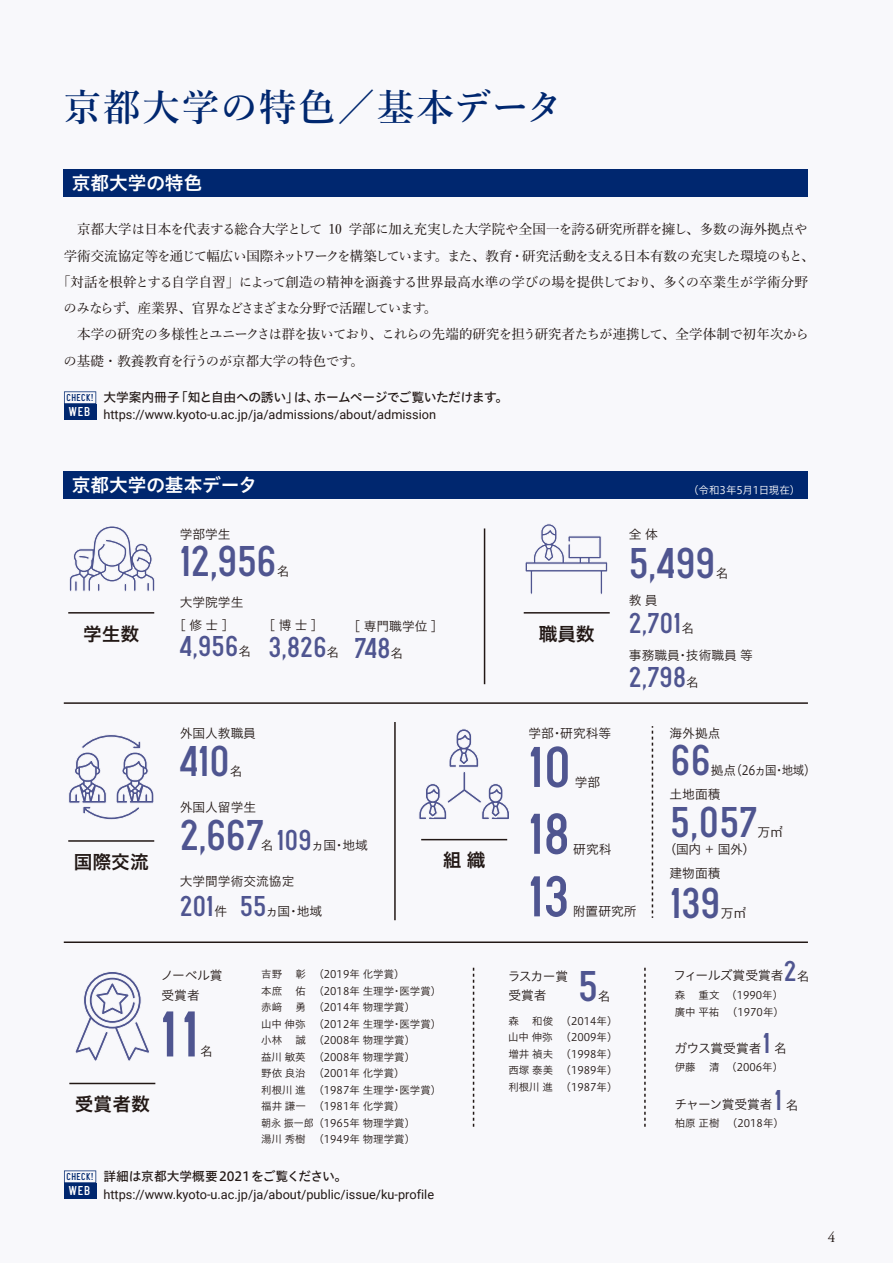
<style>
.page{position:relative;width:893px;height:1263px;background:#f8f8fb}
.page>*{position:absolute;margin:0;border:0;box-sizing:border-box;transform-origin:0 0}
.t1{font:condensed 67.5px "Snv D";color:#4f5590}
.t2{font:condensed 60px "Snv D";color:#4f5590}
.t3{font:condensed 45px "Snv D";letter-spacing:-.015em;color:#4f5590}
.t4{font:600 37.5px "Yu Min Pr 6 N";letter-spacing:.04em;color:#00276f}
.t5{font:condensed 30px "Snv D";color:#4f5590}
.t6{font:18.75px "Hiragino UD Sans Std N W6";color:#fff}
.t7{font:18.75px "Hiragino UD Sans Std N W6";color:#221815}
.t8{font:15px "Adobe Garamond Pro";color:#221815}
.t9{font:500 13.5px "Yu Min Pr 6 N";letter-spacing:-.025em;color:#221815}
.t10{font:500 13.5px "Yu Min Pr 6 N";letter-spacing:-.065em;color:#221815}
.t11{font:500 13.5px "Yu Min Pr 6 N";letter-spacing:-.08em;color:#221815}
.t12{font:condensed 13.5px "Snv D";letter-spacing:.08em;color:#fff}
.t13{font:12.75px/19.5px "Hiragino UD Sans Std N W3";color:#221815}
.t14{font:12.75px "Roboto";color:#221815}
.t15{font:12.75px "Hiragino UD Sans Std N W5";letter-spacing:-.02em;color:#221815}
.t16{font:12.75px "Hiragino UD Sans Std N W5";color:#221815}
.t17{font:12.75px "Hiragino UD Sans Std N W3";letter-spacing:-.025em;color:#221815}
.t18{font:12.75px "Hiragino UD Sans Std N W3";letter-spacing:-.04em;color:#221815}
.t19{font:12.75px/19.5px "Hiragino UD Sans Std N W3";letter-spacing:-.02em;color:#221815}
.t20{font:10.5px/16.5px "Hiragino UD Sans Std N W3";color:#221815}
.t21{font:10.5px "Hiragino UD Sans Std N W3";color:#fff}
.t22{font:condensed 10.5px "Snv D";letter-spacing:.04em;color:#00276f}
</style>
<div class="page">
<div style="left:64px;top:169px;width:744px;height:28px;background:#00276f"></div>
<div style="left:64px;top:471px;width:744px;height:28px;background:#00276f"></div>
<hr style="left:68px;top:612px;width:86px;height:1px;background:#221815">
<hr style="left:524px;top:612px;width:86px;height:1px;background:#221815">
<hr style="left:421px;top:839px;width:86px;height:1px;background:#221815">
<hr style="left:484px;top:528px;width:1px;height:156px;background:#221815">
<svg style="left:652px;top:726px;width:1px;height:192px"></svg>
<svg style="left:419px;top:729px;width:90px;height:91px"></svg>
<svg style="left:525px;top:524px;width:83px;height:70px"></svg>
<hr style="left:68px;top:840px;width:86px;height:2px;background:#221815">
<hr style="left:69px;top:1083px;width:86px;height:1px;background:#221815">
<hr style="left:394px;top:722px;width:2px;height:198px;background:#221815">
<svg style="left:68px;top:734px;width:86px;height:86px"></svg>
<svg style="left:75px;top:971px;width:74px;height:90px"></svg>
<svg style="left:69px;top:526px;width:86px;height:65px"></svg>
<hr style="left:64px;top:702px;width:744px;height:2px;background:#221815">
<hr style="left:64px;top:941px;width:744px;height:2px;background:#221815">
<svg style="left:473px;top:968px;width:1px;height:159px"></svg>
<svg style="left:644px;top:968px;width:2px;height:159px"></svg>
<div style="left:64px;top:404px;width:32px;height:16px;background:#00276f"></div>
<svg style="left:64px;top:391px;width:32px;height:13px"></svg>
<div style="left:64px;top:1183px;width:32px;height:16px;background:#00276f"></div>
<svg style="left:64px;top:1170px;width:32px;height:13px"></svg>
<h3 class="t4" style="left:64px;top:86px;width:501px">京都大学の特色／基本データ</h3>
<h3 class="t6" style="left:72px;top:169px;width:132px">京都大学の特色</h3>
<p class="t9" style="left:64px;top:217px;width:745px">　京都大学は日本を代表する総合大学として 10 学部に加え充実した大学院や全国一を誇る研究所群を擁し、多数の海外拠点や</p>
<p class="t10" style="left:64px;top:243px;width:752px">学術交流協定等を通じて幅広い国際ネットワークを構築しています。また、教育・研究活動を支える日本有数の充実した環境のもと、</p>
<p class="t9" style="left:57px;top:269px;width:752px">「対話を根幹とする自学自習」によって創造の精神を涵養する世界最高水準の学びの場を提供しており、多くの卒業生が学術分野</p>
<p class="t11" style="left:64px;top:296px;width:375px">のみならず、産業界、官界などさまざまな分野で活躍しています。</p>
<p class="t9" style="left:64px;top:322px;width:746px">　本学の研究の多様性とユニークさは群を抜いており、これらの先端的研究を担う研究者たちが連携して、全学体制で初年次から</p>
<p class="t9" style="left:64px;top:348px;width:302px">の基礎・教養教育を行うのが京都大学の特色です。</p>
<p class="t22" style="left:67px;top:391px;width:28px">CHECK!</p>
<p class="t12" style="left:69px;top:403px;width:23px">WEB</p>
<p class="t15" style="left:103px;top:387px;width:406px">大学案内冊子「知と自由への誘い」は、ホームページでご覧いただけます。</p>
<p class="t14" style="left:103px;top:406px;width:334px">https://www.kyoto-u.ac.jp/ja/admissions/about/admission</p>
<h3 class="t6" style="left:72px;top:471px;width:187px">京都大学の基本データ</h3>
<p class="t21" style="left:688px;top:482px;width:114px">（令和3年5月1日現在）</p>
<h3 class="t7" style="left:83px;top:619px;width:58px">学生数</h3>
<p class="t13" style="left:180px;top:524px;width:52px">学部学生</p>
<h3 class="t3" style="left:180px;top:535px;width:98px">12,956</h3>
<p class="t13" style="left:277px;top:561px;width:14px">名</p>
<p class="t13" style="left:180px;top:592px;width:65px">大学院学生</p>
<p class="t13" style="left:173px;top:614px;width:63px">［ 修 士 ］</p>
<p class="t13" style="left:263px;top:615px;width:63px">［ 博 士 ］</p>
<p class="t13" style="left:348px;top:615px;width:98px">［ 専門職学位 ］</p>
<h3 class="t5" style="left:180px;top:628px;width:60px">4,956</h3>
<p class="t13" style="left:238px;top:641px;width:14px">名</p>
<h3 class="t5" style="left:269px;top:629px;width:59px">3,826</h3>
<p class="t13" style="left:327px;top:641px;width:14px">名</p>
<h3 class="t5" style="left:354px;top:630px;width:38px">748</h3>
<p class="t13" style="left:391px;top:642px;width:14px">名</p>
<h3 class="t7" style="left:74px;top:847px;width:77px">国際交流</h3>
<p class="t13" style="left:180px;top:722px;width:78px">外国人教職員</p>
<h3 class="t3" style="left:180px;top:734px;width:52px">410</h3>
<p class="t13" style="left:230px;top:761px;width:14px">名</p>
<p class="t13" style="left:180px;top:797px;width:78px">外国人留学生</p>
<h3 class="t3" style="left:180px;top:808px;width:86px">2,667</h3>
<p class="t13" style="left:261px;top:835px;width:14px">名</p>
<h3 class="t5" style="left:277px;top:822px;width:37px">109</h3>
<p class="t13" style="left:311px;top:835px;width:58px">ヵ国・地域</p>
<p class="t13" style="left:180px;top:871px;width:116px">大学間学術交流協定</p>
<h3 class="t5" style="left:180px;top:888px;width:36px">201</h3>
<p class="t13" style="left:214px;top:901px;width:27px">件　</p>
<h3 class="t5" style="left:240px;top:888px;width:28px">55</h3>
<p class="t13" style="left:266px;top:901px;width:58px">ヵ国・地域</p>
<h3 class="t7" style="left:443px;top:846px;width:44px">組 織</h3>
<p class="t13" style="left:161px;top:965px;width:63px">ノーベル賞受賞者</p>
<h1 class="t1" style="left:160px;top:994px;width:41px">11</h1>
<p class="t13" style="left:200px;top:1041px;width:14px">名</p>
<h3 class="t7" style="left:75px;top:1090px;width:77px">受賞者数</h3>
<p class="t20" style="left:261px;top:965px;width:182px">吉野　 彰 （2019年 化学賞）<br>本庶　 佑 （2018年 生理学・医学賞）赤﨑　 勇 （2014年 物理学賞）<br>山中 伸弥 （2012年 生理学・医学賞）小林　 誠 （2008年 物理学賞）<br>益川 敏英 （2008年 物理学賞）<br>野依 良治 （2001年 化学賞）<br>利根川 進 （1987年 生理学・医学賞）福井 謙一 （1981年 化学賞）<br>朝永 振一郎 （1965年 物理学賞）<br>湯川 秀樹 （1949年 物理学賞）</p>
<p class="t22" style="left:67px;top:1170px;width:28px">CHECK!</p>
<p class="t12" style="left:69px;top:1182px;width:23px">WEB</p>
<p class="t16" style="left:103px;top:1167px;width:245px">詳細は京都大学概要2021をご覧ください。</p>
<p class="t14" style="left:103px;top:1185px;width:332px">https://www.kyoto-u.ac.jp/ja/about/public/issue/ku-profile</p>
<p class="t13" style="left:629px;top:524px;width:30px">全 体</p>
<h3 class="t3" style="left:629px;top:536px;width:88px">5,499</h3>
<p class="t13" style="left:716px;top:562px;width:14px">名</p>
<h3 class="t7" style="left:539px;top:619px;width:57px">職員数</h3>
<p class="t13" style="left:528px;top:722px;width:84px">学部・研究科等</p>
<h2 class="t2" style="left:528px;top:731px;width:45px">10</h2>
<p class="t13" style="left:575px;top:772px;width:27px">学部</p>
<h2 class="t2" style="left:528px;top:798px;width:43px">18</h2>
<p class="t13" style="left:573px;top:838px;width:40px">研究科</p>
<p class="t13" style="left:629px;top:590px;width:30px">教 員</p>
<h3 class="t5" style="left:629px;top:605px;width:54px">2,701</h3>
<p class="t13" style="left:682px;top:617px;width:14px">名</p>
<p class="t13" style="left:629px;top:645px;width:125px">事務職員・技術職員 等</p>
<h3 class="t5" style="left:629px;top:659px;width:59px">2,798</h3>
<p class="t13" style="left:686px;top:672px;width:14px">名</p>
<p class="t13" style="left:669px;top:722px;width:52px">海外拠点</p>
<h3 class="t3" style="left:670px;top:734px;width:42px">66</h3>
<p class="t13" style="left:711px;top:760px;width:106px">拠点（26ヵ国・地域）</p>
<p class="t13" style="left:669px;top:784px;width:52px">土地面積</p>
<h3 class="t3" style="left:670px;top:796px;width:89px">5,057</h3>
<p class="t13" style="left:757px;top:822px;width:27px">万㎡</p>
<p class="t13" style="left:664px;top:838px;width:93px">（国内 ＋ 国外）</p>
<h2 class="t2" style="left:528px;top:861px;width:43px">13</h2>
<p class="t13" style="left:573px;top:901px;width:65px">附置研究所</p>
<p class="t19" style="left:508px;top:965px;width:62px">ラスカー賞受賞者</p>
<h3 class="t3" style="left:578px;top:960px;width:21px">5</h3>
<p class="t13" style="left:598px;top:986px;width:14px">名</p>
<p class="t20" style="left:508px;top:1012px;width:111px;text-align:justify">森 　和俊 （2014年）山中 伸弥 （2009年）増井 禎夫 （1998年）西塚 泰美 （1989年）利根川 進 （1987年）</p>
<p class="t13" style="left:669px;top:862px;width:52px">建物面積</p>
<h3 class="t3" style="left:670px;top:876px;width:52px">139</h3>
<p class="t13" style="left:721px;top:902px;width:27px">万㎡</p>
<p class="t17" style="left:673px;top:966px;width:112px">フィールズ賞受賞者</p>
<h3 class="t5" style="left:784px;top:953px;width:14px">2</h3>
<p class="t13" style="left:797px;top:965px;width:14px">名</p>
<p class="t20" style="left:675px;top:986px;width:111px">森　 重文 （1990年）廣中 平祐 （1970年）</p>
<p class="t13" style="left:674px;top:1037px;width:89px">ガウス賞受賞者</p>
<h3 class="t5" style="left:763px;top:1025px;width:10px">1</h3>
<p class="t13" style="left:774px;top:1038px;width:14px">名</p>
<p class="t20" style="left:675px;top:1058px;width:110px">伊藤　 清 （2006年）</p>
<p class="t18" style="left:674px;top:1095px;width:100px">チャーン賞受賞者</p>
<h3 class="t5" style="left:775px;top:1082px;width:10px">1</h3>
<p class="t13" style="left:786px;top:1095px;width:14px">名</p>
<p class="t20" style="left:675px;top:1114px;width:111px">柏原 正樹 （2018年）</p>
<h3 class="t8" style="left:828px;top:1228px;width:9px">4</h3>
</div>
